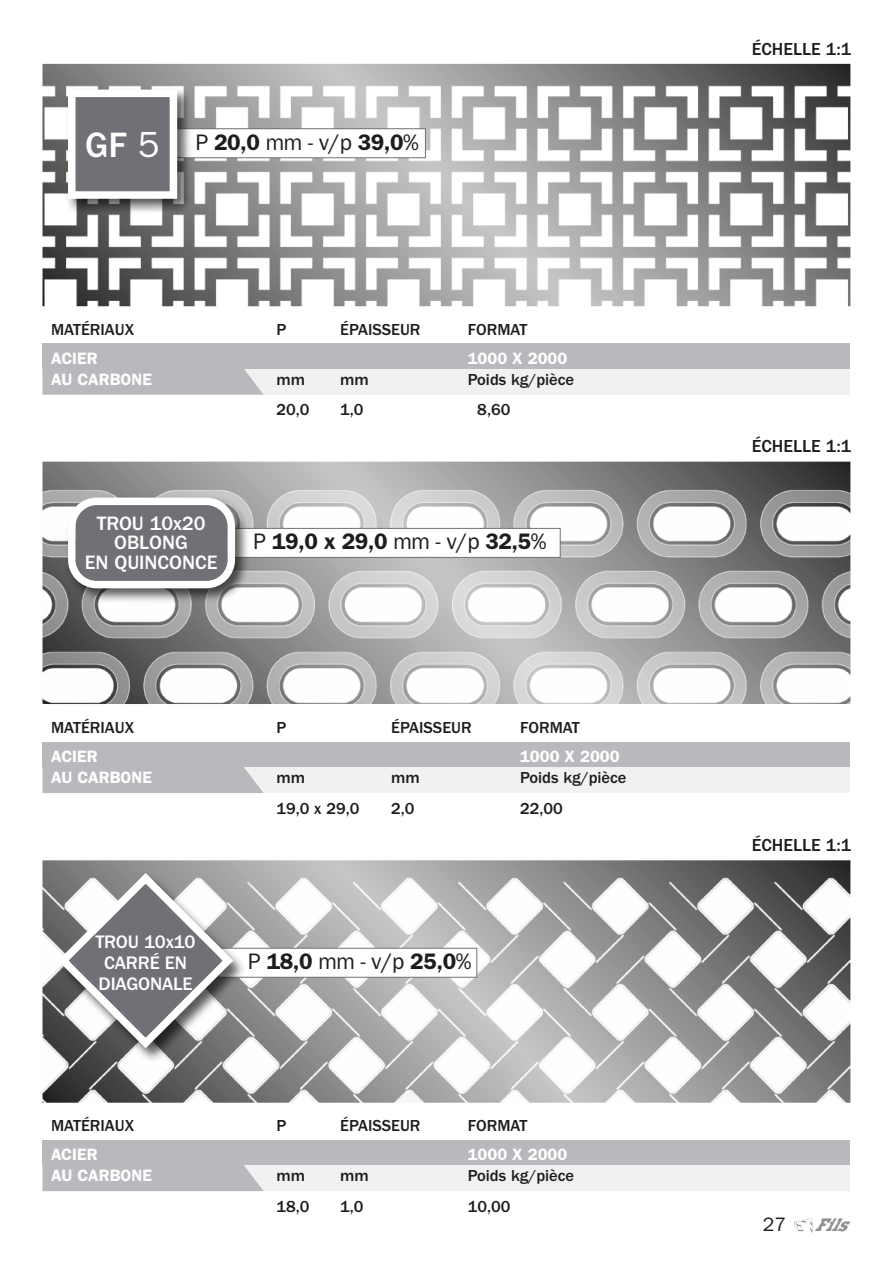
<style>
.page{position:relative;width:893px;height:1263px;background:#fff}
.page>*{position:absolute;margin:0;border:0;box-sizing:border-box;transform-origin:0 0}
.t1{font:500 36.45px "ITC Franklin Gothic Std";color:#fff}
.t2{font:22.5px "ITC Franklin Gothic Std";color:#1d1d1b}
.t3{font:600 22.5px "ITC Franklin Gothic Std";color:#1d1d1b}
.t4{font:500 20.1px/19.5px "ITC Franklin Gothic Std";color:#fff;text-align:center}
.t5{font:19.5px "ITC Franklin Gothic Std";color:#1d1d1b}
.t6{font:500 18.75px/21px "ITC Franklin Gothic Std";letter-spacing:-.01em;color:#fff}
.t7{font:500 18px "ITC Franklin Gothic Std";color:#1d1d1b}
.t8{font:500 16.5px "ITC Franklin Gothic Std";color:#1d1d1b}
.t9{font:600 16.5px "ITC Franklin Gothic Std";color:#fff}
.s1{font-weight:400}
.s2{font-weight:600}
</style>
<div class="page">
<svg style="left:794px;top:1218px;width:56px;height:15px"></svg>
<img style="left:42px;top:64px;width:808px;height:242px">
<div style="left:167px;top:129px;width:258px;height:28px;background:#fff"></div>
<div style="left:166px;top:128px;width:260px;height:30px;border:1px solid #717076"></div>
<img style="left:61px;top:83px;width:135px;height:135px">
<div style="left:76px;top:97px;width:94px;height:94px;background:#717076"></div>
<div style="left:68px;top:90px;width:109px;height:109px;border:8px solid #fff"></div>
<img style="left:42px;top:462px;width:808px;height:242px">
<div style="left:219px;top:529px;width:341px;height:28px;background:#fff"></div>
<div style="left:218px;top:528px;width:343px;height:30px;border:1px solid #717076"></div>
<img style="left:62px;top:491px;width:193px;height:117px">
<svg style="left:68px;top:498px;width:167px;height:90px"></svg>
<svg style="left:42px;top:860px;width:808px;height:11px;background:#898988"></svg>
<img style="left:42px;top:871px;width:808px;height:232px">
<div style="left:219px;top:949px;width:257px;height:28px;background:#fff"></div>
<div style="left:218px;top:948px;width:259px;height:30px;border:1px solid #717076"></div>
<img style="left:46px;top:862px;width:212px;height:211px">
<svg style="left:53px;top:868px;width:186px;height:185px"></svg>
<div style="left:43px;top:344px;width:807px;height:25px;background:#b9b8bd"></div>
<div style="left:43px;top:369px;width:807px;height:26px;background:#f1f1f2"></div>
<svg style="left:43px;top:369px;width:221px;height:26px;background:#bcbbc0"></svg>
<div style="left:43px;top:742px;width:807px;height:25px;background:#b9b8bd"></div>
<div style="left:43px;top:767px;width:807px;height:26px;background:#f1f1f2"></div>
<div style="left:43px;top:767px;width:221px;height:26px;background:#b9b8bd"></div>
<div style="left:43px;top:1140px;width:807px;height:25px;background:#b9b8bd"></div>
<div style="left:43px;top:1165px;width:807px;height:26px;background:#f1f1f2"></div>
<div style="left:43px;top:1165px;width:221px;height:26px;background:#b9b8bd"></div>
<h1 class="t1" style="left:85px;top:124px;width:76px">GF <span class="s1">5</span></h1>
<h2 class="t2" style="left:196px;top:129px;width:225px">P <span class="s2">20,0</span> mm - v/p <span class="s2">39,0</span>%</h2>
<p class="t8" style="left:51px;top:320px;width:85px">MATÉRIAUX</p>
<p class="t8" style="left:276px;top:320px;width:11px">P</p>
<p class="t8" style="left:340px;top:320px;width:82px">ÉPAISSEUR</p>
<p class="t8" style="left:468px;top:320px;width:61px">FORMAT</p>
<p class="t9" style="left:51px;top:348px;width:48px">ACIER</p>
<p class="t9" style="left:468px;top:348px;width:101px">1000 X 2000</p>
<p class="t9" style="left:51px;top:369px;width:102px">AU CARBONE</p>
<p class="t8" style="left:276px;top:370px;width:30px">mm</p>
<p class="t8" style="left:340px;top:370px;width:30px">mm</p>
<p class="t8" style="left:468px;top:370px;width:108px">Poids kg/pièce</p>
<p class="t8" style="left:276px;top:401px;width:35px">20,0</p>
<p class="t8" style="left:340px;top:401px;width:25px">1,0</p>
<p class="t8" style="left:477px;top:401px;width:35px">8,60</p>
<p class="t4" style="left:85px;top:514px;width:134px">TROU 10x20<br>OBLONG<br>EN QUINCONCE</p>
<h2 class="t3" style="left:254px;top:528px;width:294px"><span class="s1">P</span> 19,0 x 29,0 <span class="s1">mm - v/p</span> 32,5<span class="s1">%</span></h2>
<p class="t8" style="left:51px;top:718px;width:85px">MATÉRIAUX</p>
<p class="t8" style="left:276px;top:718px;width:11px">P</p>
<p class="t8" style="left:391px;top:718px;width:82px">ÉPAISSEUR</p>
<p class="t8" style="left:520px;top:718px;width:61px">FORMAT</p>
<p class="t9" style="left:51px;top:747px;width:48px">ACIER</p>
<p class="t9" style="left:520px;top:747px;width:101px">1000 X 2000</p>
<p class="t9" style="left:51px;top:768px;width:102px">AU CARBONE</p>
<p class="t8" style="left:276px;top:768px;width:30px">mm</p>
<p class="t8" style="left:391px;top:768px;width:30px">mm</p>
<p class="t8" style="left:520px;top:768px;width:108px">Poids kg/pièce</p>
<p class="t8" style="left:276px;top:799px;width:85px">19,0 x 29,0</p>
<p class="t8" style="left:391px;top:799px;width:25px">2,0</p>
<p class="t8" style="left:520px;top:799px;width:44px">22,00</p>
<p class="t6" style="left:95px;top:931px;width:102px">TROU 10x10<br>CARRÉ EN<br>DIAGONALE</p>
<h2 class="t2" style="left:248px;top:948px;width:225px">P <span class="s2">18,0</span> mm - v/p <span class="s2">25,0</span>%</h2>
<p class="t8" style="left:51px;top:1116px;width:85px">MATÉRIAUX</p>
<p class="t8" style="left:276px;top:1116px;width:11px">P</p>
<p class="t8" style="left:340px;top:1116px;width:82px">ÉPAISSEUR</p>
<p class="t8" style="left:468px;top:1116px;width:61px">FORMAT</p>
<p class="t9" style="left:51px;top:1145px;width:48px">ACIER</p>
<p class="t9" style="left:468px;top:1145px;width:101px">1000 X 2000</p>
<p class="t9" style="left:51px;top:1166px;width:102px">AU CARBONE</p>
<p class="t8" style="left:276px;top:1166px;width:30px">mm</p>
<p class="t8" style="left:340px;top:1166px;width:30px">mm</p>
<p class="t8" style="left:468px;top:1166px;width:108px">Poids kg/pièce</p>
<p class="t8" style="left:276px;top:1197px;width:35px">18,0</p>
<p class="t8" style="left:340px;top:1197px;width:25px">1,0</p>
<p class="t8" style="left:468px;top:1197px;width:44px">10,00</p>
<p class="t7" style="left:752px;top:39px;width:101px">ÉCHELLE 1:1</p>
<p class="t7" style="left:752px;top:436px;width:101px">ÉCHELLE 1:1</p>
<p class="t7" style="left:752px;top:835px;width:101px">ÉCHELLE 1:1</p>
<p class="t5" style="left:763px;top:1213px;width:25px">27</p>
</div>
